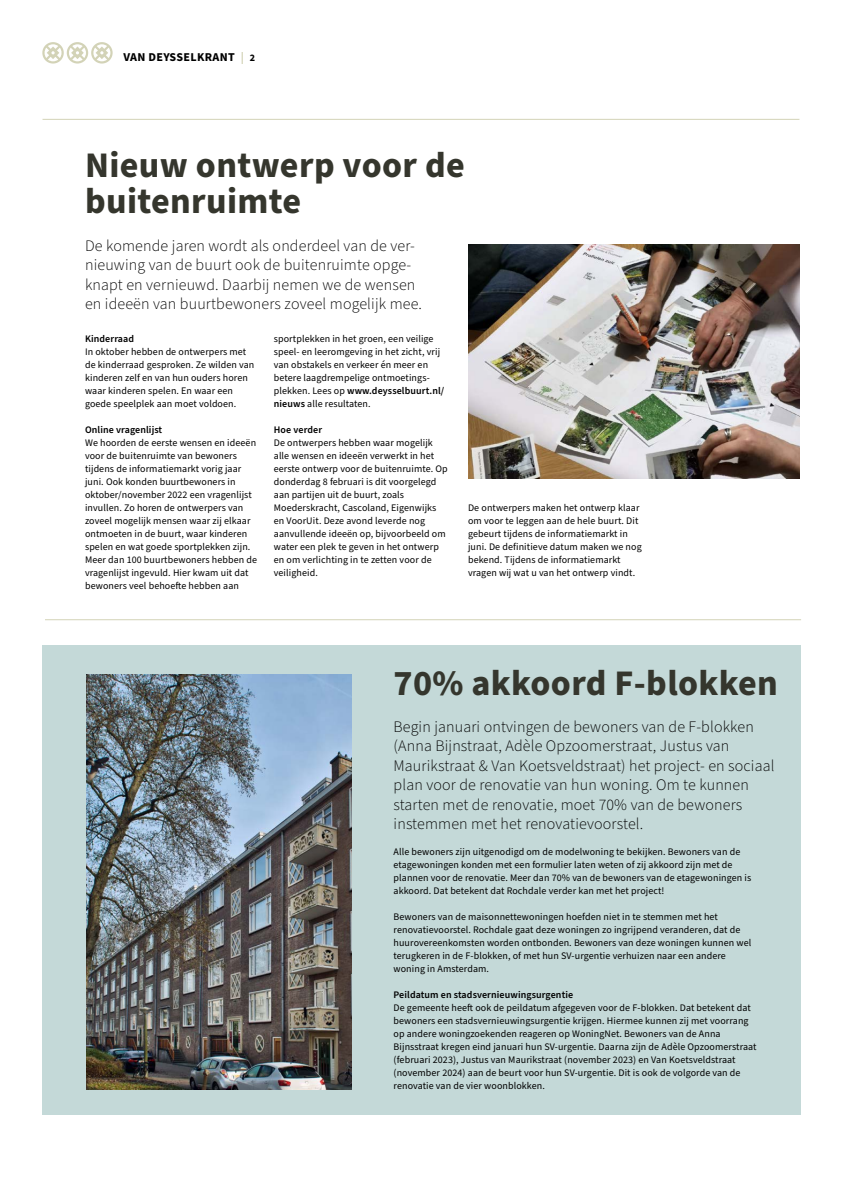
<style>
.page{position:relative;width:842px;height:1191px;background:#fff}
.page>*{position:absolute;margin:0;border:0;box-sizing:border-box;transform-origin:0 0}
.KOP36{font:700 36px/36px "Source Sans Pro";letter-spacing:.01em;color:#35362d}
.lead{font:300 16px/19.5px "Source Sans Pro";letter-spacing:.01em;color:#000}
.t1{font:700 12px "Source Sans Pro";letter-spacing:.03em;color:#000}
.plat{font:10px/13px "Source Sans Pro";letter-spacing:.01em;color:#000}
.TK10{font:600 10px "Source Sans Pro";letter-spacing:.01em;color:#000}
.s1{color:#d3d3b7}
.s2{font-size:10px}
.s3{font-weight:600}
</style>
<div class="page">
<svg style="left:43px;top:42px;width:70px;height:22px"></svg>
<hr style="left:45px;top:619px;width:756px;height:1px;background:#d3d3b7">
<hr style="left:43px;top:119px;width:756px;height:1px;background:#d3d3b7">
<div style="left:43px;top:645px;width:758px;height:470px;background:#c4d9d8"></div>
<img style="left:468px;top:244px;width:331px;height:234px">
<img style="left:86px;top:674px;width:265px;height:415px">
<p class="t1" style="left:123px;top:49px;width:133px">VAN DEYSSELKRANT <span class="s1">|</span> <span class="s2">2</span></p>
<p class="KOP36" style="left:85px;top:148px;width:381px">Nieuw ontwerp voor de buitenruimte</p>
<p class="lead" style="left:85px;top:236px;width:331px">De komende jaren wordt als onderdeel van de ver&shy;nieuwing van de buurt ook de buitenruimte opge-</p>
<p class="lead" style="left:85px;top:275px;width:332px">knapt en vernieuwd. Daarbij nemen we de wensen</p>
<p class="lead" style="left:85px;top:294px;width:338px">en ideeën van buurtbewoners zoveel mogelijk mee.</p>
<p class="TK10" style="left:85px;top:331px;width:51px">Kinderraad</p>
<p class="plat" style="left:85px;top:345px;width:171px">In oktober hebben de ontwerpers met de kinderraad gesproken. Ze wilden van kinderen zelf en van hun ouders horen waar kinderen spelen. En waar een goede speelplek aan moet voldoen.</p>
<p class="TK10" style="left:85px;top:422px;width:79px">Online vragenlijst</p>
<p class="plat" style="left:85px;top:436px;width:174px">We hoorden de eerste wensen en ideeën voor de buitenruimte van bewoners tijdens de informatiemarkt vorig jaar juni. Ook konden buurtbewoners in oktober/november 2022 een vragenlijst invullen. Zo horen de ontwerpers van zoveel mogelijk mensen waar zij elkaar ontmoeten in de buurt, waar kinderen spelen en wat goede sportplekken zijn.<br>Meer dan 100 buurtbewoners hebben de vragenlijst ingevuld. Hier kwam uit dat bewoners veel behoefte hebben aan</p>
<p class="plat" style="left:274px;top:332px;width:172px">sportplekken in het groen, een veilige speel- en leeromgeving in het zicht, vrij van obstakels en verkeer én meer en betere laagdrempelige ontmoetings&shy;plekken. Lees op <span class="s3">www.deysselbuurt.nl/ nieuws</span> alle resultaten.</p>
<p class="TK10" style="left:274px;top:422px;width:50px">Hoe verder</p>
<p class="plat" style="left:274px;top:436px;width:175px">De ontwerpers hebben waar mogelijk alle wensen en ideeën verwerkt in het eerste ontwerp voor de buitenruimte. Op donderdag 8 februari is dit voorgelegd aan partijen uit de buurt, zoals Moederskracht, Cascoland, Eigenwijks en VoorUit. Deze avond leverde nog aanvullende ideeën op, bijvoorbeeld om water een plek te geven in het ontwerp en om verlichting in te zetten voor de veiligheid.</p>
<p class="plat" style="left:468px;top:501px;width:175px">De ontwerpers maken het ontwerp klaar om voor te leggen aan de hele buurt. Dit gebeurt tijdens de informatiemarkt in juni. De definitieve datum maken we nog bekend. Tijdens de informatiemarkt vragen wij wat u van het ontwerp vindt.</p>
<p class="KOP36" style="left:394px;top:666px;width:386px">70% akkoord F-blokken</p>
<p class="lead" style="left:394px;top:717px;width:382px">Begin januari ontvingen de bewoners van de F-blokken (Anna Bijnstraat, Adèle Opzoomerstraat, Justus van Maurikstraat &amp; Van Koetsveldstraat) het project- en sociaal plan voor de renovatie van hun woning. Om te kunnen starten met de renovatie, moet 70% van de bewoners instemmen met het renovatievoorstel.</p>
<p class="plat" style="left:394px;top:845px;width:359px">Alle bewoners zijn uitgenodigd om de modelwoning te bekijken. Bewoners van de etagewoningen konden met een formulier laten weten of zij akkoord zijn met de plannen voor de renovatie. Meer dan 70% van de bewoners van de etagewoningen is akkoord. Dat betekent dat Rochdale verder kan met het project!</p>
<p class="plat" style="left:394px;top:910px;width:359px">Bewoners van de maisonnettewoningen hoefden niet in te stemmen met het renovatievoorstel. Rochdale gaat deze woningen zo ingrijpend veranderen, dat de huurovereenkomsten worden ontbonden. Bewoners van deze woningen kunnen wel terugkeren in de F-blokken, of met hun SV-urgentie verhuizen naar een andere woning in Amsterdam.</p>
<p class="TK10" style="left:394px;top:988px;width:181px">Peildatum en stadsvernieuwingsurgentie</p>
<p class="plat" style="left:394px;top:1001px;width:364px">De gemeente heeft ook de peildatum afgegeven voor de F-blokken. Dat betekent dat bewoners een stadsvernieuwingsurgentie krijgen. Hiermee kunnen zij met voorrang op andere woningzoekenden reageren op WoningNet. Bewoners van de Anna Bijnsstraat kregen eind januari hun SV-urgentie. Daarna zijn de Adèle Opzoomerstraat (februari 2023), Justus van Maurikstraat (november 2023) en Van Koetsveldstraat (november 2024) aan de beurt voor hun SV-urgentie. Dit is ook de volgorde van de renovatie van de vier woonblokken.</p>
</div>
